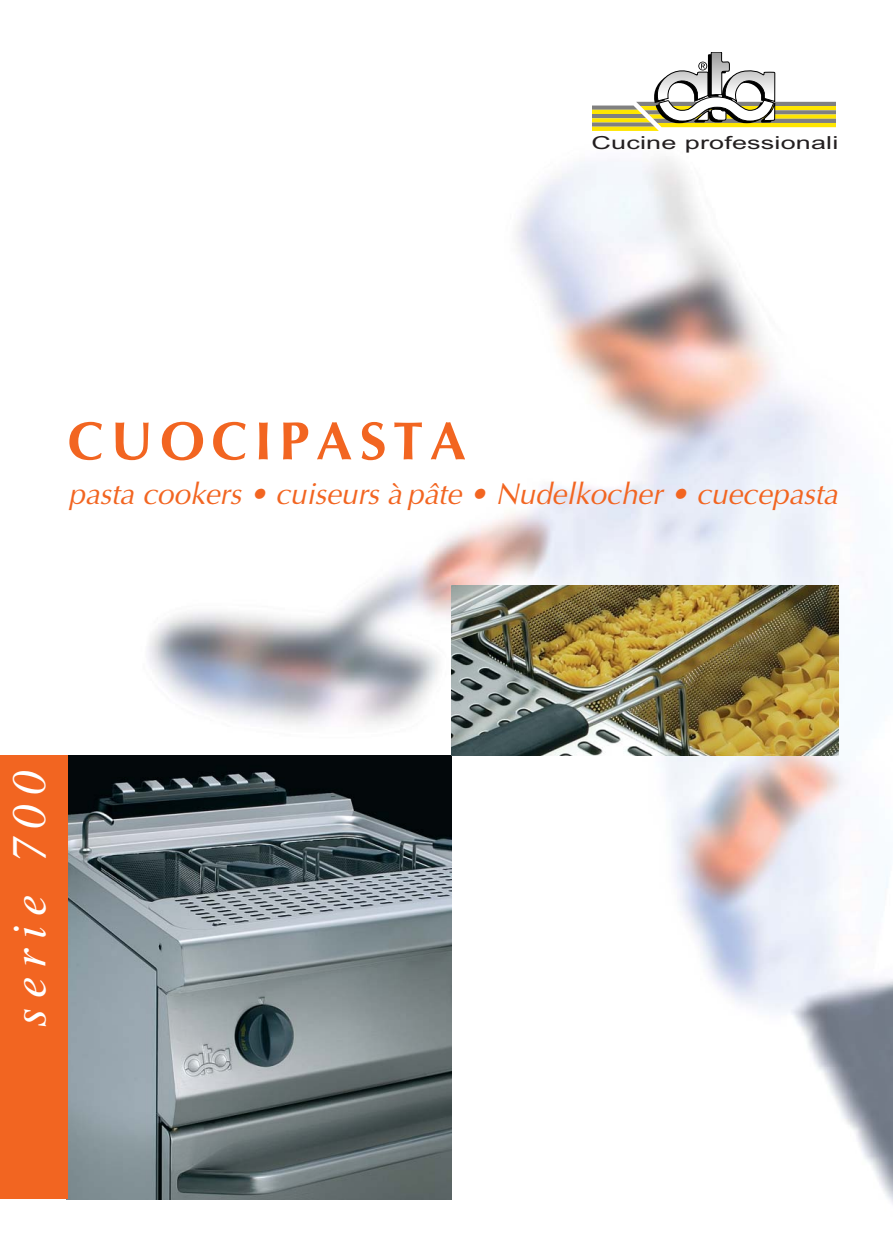
<style>
.page{position:relative;width:893px;height:1259px;background:#fff}
.page>*{position:absolute;margin:0;border:0;box-sizing:border-box;transform-origin:0 0}
.t1{font:700 54px "Poptima";letter-spacing:.13em;color:#f26521}
.t2{font:italic 42px "Ptimes";letter-spacing:.23em;color:#fff}
.t3{font:italic 30px "Poptima";letter-spacing:-.005em;color:#f26521}
.t4{font:18px "Arial";letter-spacing:.005em;color:#231f20;scale:1.5 1}
</style>
<div class="page">
<img style="left:66px;top:105px;width:827px;height:1099px">
<img style="left:68px;top:755px;width:384px;height:444px">
<div style="left:0;top:755px;width:68px;height:444px;background:#f26521"></div>
<svg style="left:593px;top:52px;width:243px;height:79px"></svg>
<img style="left:452px;top:585px;width:386px;height:170px">
<p class="t4" style="left:592px;top:136px;width:166px">Cucine professionali</p>
<h1 class="t1" style="left:68px;top:417px;width:400px">CUOCIPASTA</h1>
<p class="t3" style="left:68px;top:481px;width:771px">pasta cookers • cuiseurs a` pâte • Nudelkocher • cuecepasta</p>
<h2 class="t2" style="left:13px;top:1026px;width:257px;rotate:-90deg">serie 700</h2>
</div>
